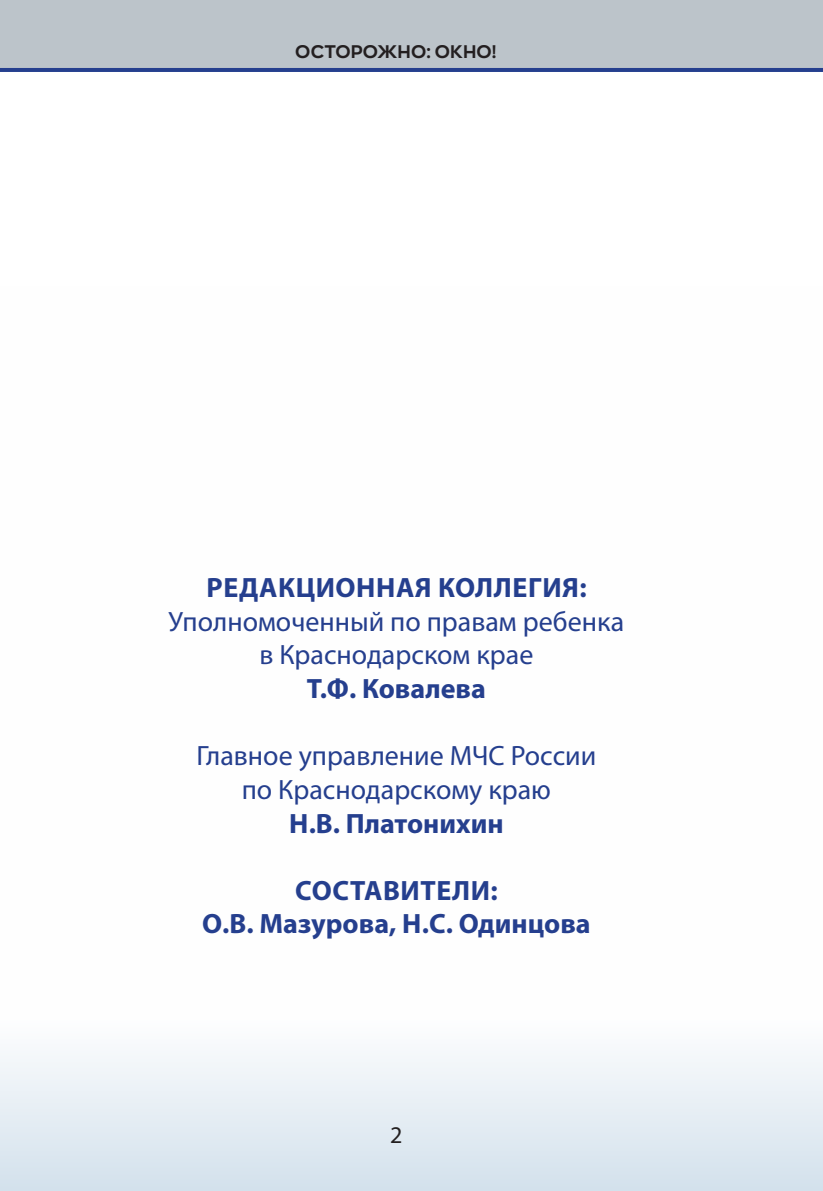
<style>
.page{position:relative;width:823px;height:1191px;background:#fff}
.page>*{position:absolute;margin:0;border:0;box-sizing:border-box;transform-origin:0 0}
.t1{font:28px/33.6px "Myriad Pro";color:#253f8e;text-align:center}
.t2{font:700 28px/33.6px "Myriad Pro";letter-spacing:.005em;color:#253f8e;text-align:center}
.t3{font:24px "Myriad Pro";color:#231f20}
.t4{font:700 18px "Zona Pro";letter-spacing:.01em;color:#231f20}
</style>
<div class="page">
<svg style="left:0;top:1055px;width:822px;height:136px;fill:#e4ecf3"></svg>
<div style="left:0;top:0;width:822px;height:68px;background:#bcc4ca"></div>
<hr style="left:0;top:68px;width:822px;height:4px;background:#253f8e">
<p class="t4" style="left:295px;top:39px;width:203px">ОСТОРОЖНО: ОКНО!</p>
<p class="t2" style="left:206px;top:570px;width:381px">РЕДАКЦИОННАЯ КОЛЛЕГИЯ:</p>
<p class="t1" style="left:168px;top:604px;width:457px">Уполномоченный по правам ребенка в Краснодарском крае</p>
<p class="t2" style="left:307px;top:671px;width:180px">Т.Ф. Ковалева</p>
<p class="t1" style="left:196px;top:738px;width:401px">Главное управление МЧС России по Краснодарскому краю</p>
<p class="t2" style="left:289px;top:805px;width:216px">Н.В. Платонихин</p>
<p class="t2" style="left:202px;top:872px;width:390px">СОСТАВИТЕЛИ:<br>О.В. Мазурова, Н.С. Одинцова</p>
<p class="t3" style="left:390px;top:1120px;width:14px">2</p>
</div>
